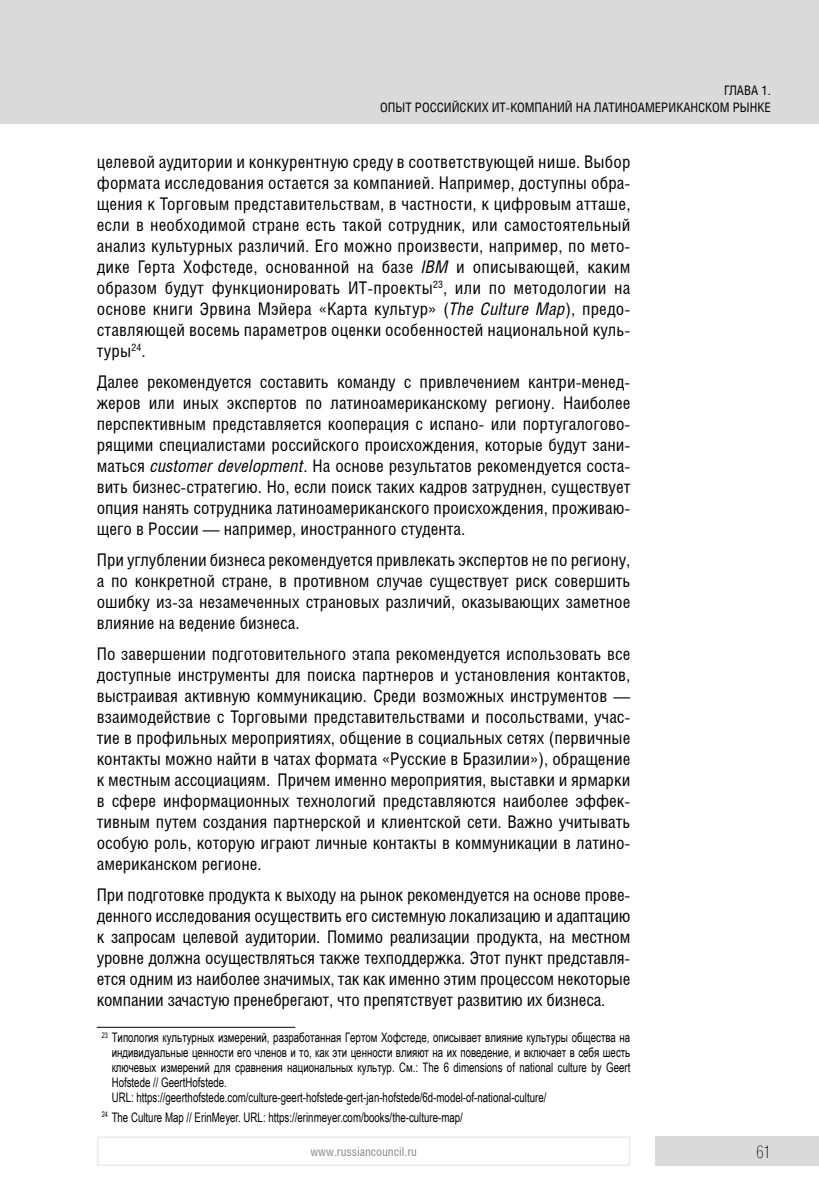
<style>
.page{position:relative;width:819px;height:1191px;background:#fff}
.page>*{position:absolute;margin:0;border:0;box-sizing:border-box;transform-origin:0 0}
.Основной_текст{font:17.5px/21px "Helios Cond";color:#000;text-align:justify}
.t1{font:17.5px "Helios Cond Thin C";color:#000}
.Сноска_с_чертой{font:13.12px/14.9px "Arial Narrow";color:#000;text-align:justify;scale:.9 1}
.Сноска_http__копия{font:13.12px "Arial Narrow";color:#000;scale:.9 1}
.Kolontitul_X_X{font:13.12px/17.5px "Helios Cond";color:#000;text-align:right}
.t2{font:12.25px "Helios Cond";color:#878787}
.s1{font-style:italic}
</style>
<div class="page">
<div style="left:0;top:0;width:819px;height:124px;background:#dadada"></div>
<div style="left:655px;top:1136px;width:164px;height:30px;background:#dadada"></div>
<div style="left:97px;top:1136px;width:533px;height:30px;border:2px solid #ededed"></div>
<hr style="left:97px;top:1027px;width:198px;height:1px;background:#000">
<p class="Kolontitul_X_X" style="left:380px;top:81px;width:392px">ГЛАВА 1.<br>ОПЫТ РОССИЙСКИХ ИТ-КОМПАНИЙ НА ЛАТИНОАМЕРИКАНСКОМ РЫНКЕ</p>
<p class="Основной_текст" style="left:97px;top:151px;width:535px">целевой аудитории и конкурентную среду в соответствующей нише. Выбор формата исследования остается за компанией. Например, доступны обра&shy;щения к Торговым представительствам, в частности, к цифровым атташе, если в необходимой стране есть такой сотрудник, или самостоятельный анализ культурных различий. Его можно произвести, например, по мето&shy;дике Герта Хофстеде, основанной на базе <span class="s1">IBM</span> и описывающей, каким образом будут функционировать ИТ-проекты<sup>23</sup>, или по методологии на основе книги Эрвина Мэйера «Карта культур» (<span class="s1">The Culture Map</span>), предо&shy;ставляющей восемь параметров оценки особенностей национальной куль&shy;туры<sup>24</sup>.</p>
<p class="Основной_текст" style="left:97px;top:371px;width:535px">Далее рекомендуется составить команду с привлечением кантри-менед&shy;жеров или иных экспертов по латиноамериканскому региону. Наиболее перспективным представляется кооперация с испано- или португалогово&shy;рящими специалистами российского происхождения, которые будут зани&shy;маться <span class="s1">customer development</span>. На основе результатов рекомендуется соста&shy;вить бизнес-стратегию. Но, если поиск таких кадров затруднен, существует опция нанять сотрудника латиноамериканского происхождения, проживаю&shy;щего в России — например, иностранного студента.</p>
<p class="Основной_текст" style="left:97px;top:548px;width:535px">При углублении бизнеса рекомендуется привлекать экспертов не по региону, а по конкретной стране, в противном случае существует риск совершить ошибку из-за незамеченных страновых различий, оказывающих заметное влияние на ведение бизнеса.</p>
<p class="Основной_текст" style="left:97px;top:642px;width:535px">По завершении подготовительного этапа рекомендуется использовать все доступные инструменты для поиска партнеров и установления контактов, выстраивая активную коммуникацию. Среди возможных инструментов — взаимодействие с Торговыми представительствами и посольствами, учас&shy;тие в профильных мероприятиях, общение в социальных сетях (первичные контакты можно найти в чатах формата «Русские в Бразилии»), обращение к местным ассоциациям. Причем именно мероприятия, выставки и ярмарки в сфере информационных технологий представляются наиболее эффек&shy;тивным путем создания партнерской и клиентской сети. Важно учитывать особую роль, которую играют личные контакты в коммуникации в латино&shy;американском регионе.</p>
<p class="Основной_текст" style="left:97px;top:883px;width:535px">При подготовке продукта к выходу на рынок рекомендуется на основе прове&shy;денного исследования осуществить его системную локализацию и адаптацию к запросам целевой аудитории. Помимо реализации продукта, на местном уровне должна осуществляться также техподдержка. Этот пункт представля&shy;ется одним из наиболее значимых, так как именно этим процессом некоторые компании зачастую пренебрегают, что препятствует развитию их бизнеса.</p>
<p class="Сноска_с_чертой" style="left:112px;top:1029px;width:577px;text-indent:-10px"><sup>23</sup> Типология культурных измерений, разработанная Гертом Хофстеде, описывает влияние культуры общества на индивидуальные ценности его членов и то, как эти ценности влияют на их поведение, и включает в себя шесть ключевых измерений для сравнения национальных культур. См.: The 6 dimensions of national culture by Geert Hofstede // GeertHofstede.</p>
<p class="Сноска_http__копия" style="left:112px;top:1087px;width:484px">URL: https://geerthofstede.com/culture-geert-hofstede-gert-jan-hofstede/6d-model-of-national-culture/</p>
<p class="Сноска_с_чертой" style="left:102px;top:1109px;width:403px"><sup>24</sup> The Culture Map // ErinMeyer. URL: https://erinmeyer.com/books/the-culture-map/</p>
<p class="t2" style="left:310px;top:1144px;width:108px">www.russiancouncil.ru</p>
<p class="t1" style="left:756px;top:1142px;width:16px">61</p>
</div>
